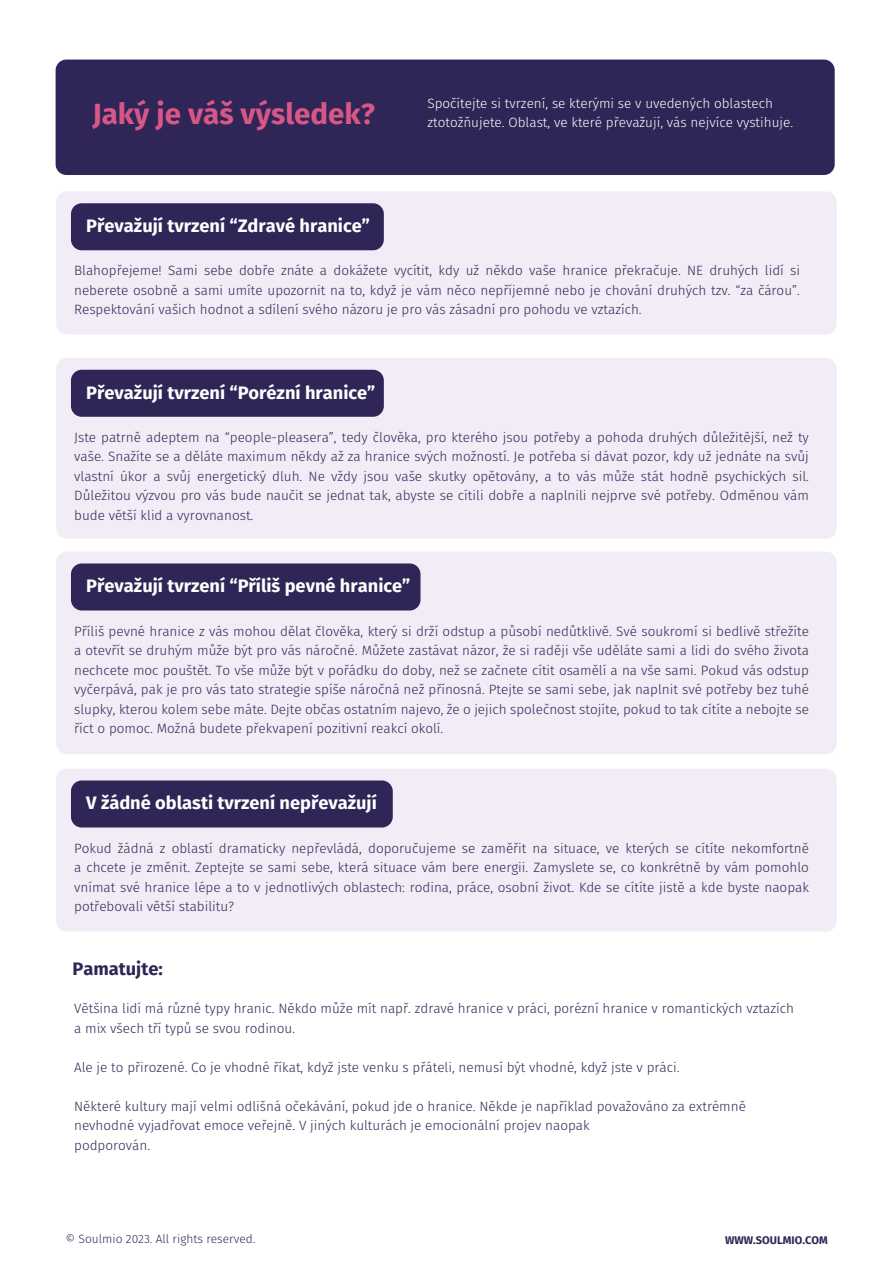
<style>
.page{position:relative;width:893px;height:1263px;background:#fff}
.page>*{position:absolute;margin:0;border:0;box-sizing:border-box;transform-origin:0 0}
.t1{font:700 29.1px "Fira Sans";color:#d75787}
.t2{font:700 18px "Fira Sans";color:#fff}
.t3{font:700 18px "Fira Sans";color:#2f2657}
.t4{font:300 13.5px/19.5px "Fira Sans";color:#2f2757;text-align:justify}
.t5{font:300 13.5px/19.5px "Fira Sans";color:#fff}
.t6{font:300 12px "Fira Sans";color:#2f2757}
.t7{font:700 11.1px "Fira Sans";color:#2f2757}
</style>
<div class="page">
<div style="left:56px;top:191px;width:781px;height:143px;background:#f2ecf6;border-radius:11px"></div>
<div style="left:56px;top:60px;width:779px;height:115px;background:#2f2657;border-radius:11px"></div>
<div style="left:71px;top:203px;width:313px;height:47px;background:#2f2657;border-radius:11px"></div>
<div style="left:56px;top:358px;width:781px;height:181px;background:#f2ecf6;border-radius:11px"></div>
<div style="left:71px;top:370px;width:313px;height:47px;background:#2f2657;border-radius:11px"></div>
<div style="left:56px;top:552px;width:781px;height:202px;background:#f2ecf6;border-radius:11px"></div>
<div style="left:71px;top:563px;width:349px;height:47px;background:#2f2657;border-radius:11px"></div>
<div style="left:56px;top:769px;width:781px;height:162px;background:#f2ecf6;border-radius:11px"></div>
<div style="left:71px;top:780px;width:322px;height:47px;background:#2f2657;border-radius:11px"></div>
<h1 class="t1" style="left:92px;top:89px;width:284px">Jaký je váš výsledek?</h1>
<h2 class="t2" style="left:86px;top:211px;width:285px">Převažují tvrzení “Zdravé hranice”</h2>
<p class="t5" style="left:427px;top:93px;width:367px">Spočítejte si tvrzení, se kterými se v uvedených oblastech ztotožňujete. Oblast, ve které převažují, vás nejvíce vystihuje.</p>
<p class="t4" style="left:74px;top:261px;width:727px">Blahopřejeme! Sami sebe dobře znáte a dokážete vycítit, kdy už někdo vaše hranice překračuje. NE druhých lidí si neberete osobně a sami umíte upozornit na to, když je vám něco nepříjemné nebo je chování druhých tzv. “za čárou”.<br>Respektování vašich hodnot a sdílení svého názoru je pro vás zásadní pro pohodu ve vztazích.</p>
<h2 class="t2" style="left:86px;top:377px;width:291px">Převažují tvrzení “Porézní hranice”</h2>
<p class="t4" style="left:74px;top:427px;width:736px">Jste patrně adeptem na “people-pleasera”, tedy člověka, pro kterého jsou potřeby a pohoda druhých důležitější, než ty vaše. Snažíte se a děláte maximum někdy až za hranice svých možností. Je potřeba si dávat pozor, kdy už jednáte na svůj vlastní úkor a svůj energetický dluh. Ne vždy jsou vaše skutky opětovány, a to vás může stát hodně psychických sil.<br>Důležitou výzvou pro vás bude naučit se jednat tak, abyste se cítili dobře a naplnili nejprve své potřeby. Odměnou vám bude větší klid a vyrovnanost.</p>
<h2 class="t2" style="left:86px;top:571px;width:326px">Převažují tvrzení “Příliš pevné hranice”</h2>
<p class="t4" style="left:74px;top:621px;width:736px">Příliš pevné hranice z vás mohou dělat člověka, který si drží odstup a působí nedůtklivě. Své soukromí si bedlivě střežíte a otevřít se druhým může být pro vás náročné. Můžete zastávat názor, že si raději vše uděláte sami a lidi do svého života nechcete moc pouštět. To vše může být v pořádku do doby, než se začnete cítit osamělí a na vše sami. Pokud vás odstup vyčerpává, pak je pro vás tato strategie spíše náročná než přínosná. Ptejte se sami sebe, jak naplnit své potřeby bez tuhé slupky, kterou kolem sebe máte. Dejte občas ostatním najevo, že o jejich společnost stojíte, pokud to tak cítíte a nebojte se říct o pomoc. Možná budete překvapení pozitivní reakcí okolí.</p>
<h2 class="t2" style="left:86px;top:788px;width:292px">V žádné oblasti tvrzení nepřevažují</h2>
<p class="t4" style="left:74px;top:838px;width:736px">Pokud žádná z oblastí dramaticky nepřevládá, doporučujeme se zaměřit na situace, ve kterých se cítíte nekomfortně a chcete je změnit. Zeptejte se sami sebe, která situace vám bere energii. Zamyslete se, co konkrétně by vám pomohlo vnímat své hranice lépe a to v jednotlivých oblastech: rodina, práce, osobní život. Kde se cítíte jistě a kde byste naopak potřebovali větší stabilitu?</p>
<h2 class="t3" style="left:72px;top:953px;width:92px">Pamatujte:</h2>
<p class="t4" style="left:74px;top:999px;width:721px">Většina lidí má různé typy hranic. Někdo může mít např. zdravé hranice v práci, porézní hranice v romantických vztazích a mix všech tří typů se svou rodinou.</p>
<p class="t4" style="left:74px;top:1057px;width:607px">Ale je to přirozené. Co je vhodné říkat, když jste venku s přáteli, nemusí být vhodné, když jste v práci.</p>
<p class="t4" style="left:74px;top:1096px;width:673px;text-align:left">Některé kultury mají velmi odlišná očekávání, pokud jde o hranice. Někde je například považováno za extrémně nevhodné vyjadřovat emoce veřejně. V jiných kulturách je emocionální projev naopak<br>podporován.</p>
<p class="t6" style="left:66px;top:1231px;width:191px">© Soulmio 2023. All rights reserved.</p>
<p class="t7" style="left:725px;top:1230px;width:104px">WWW.SOULMIO.COM</p>
</div>
